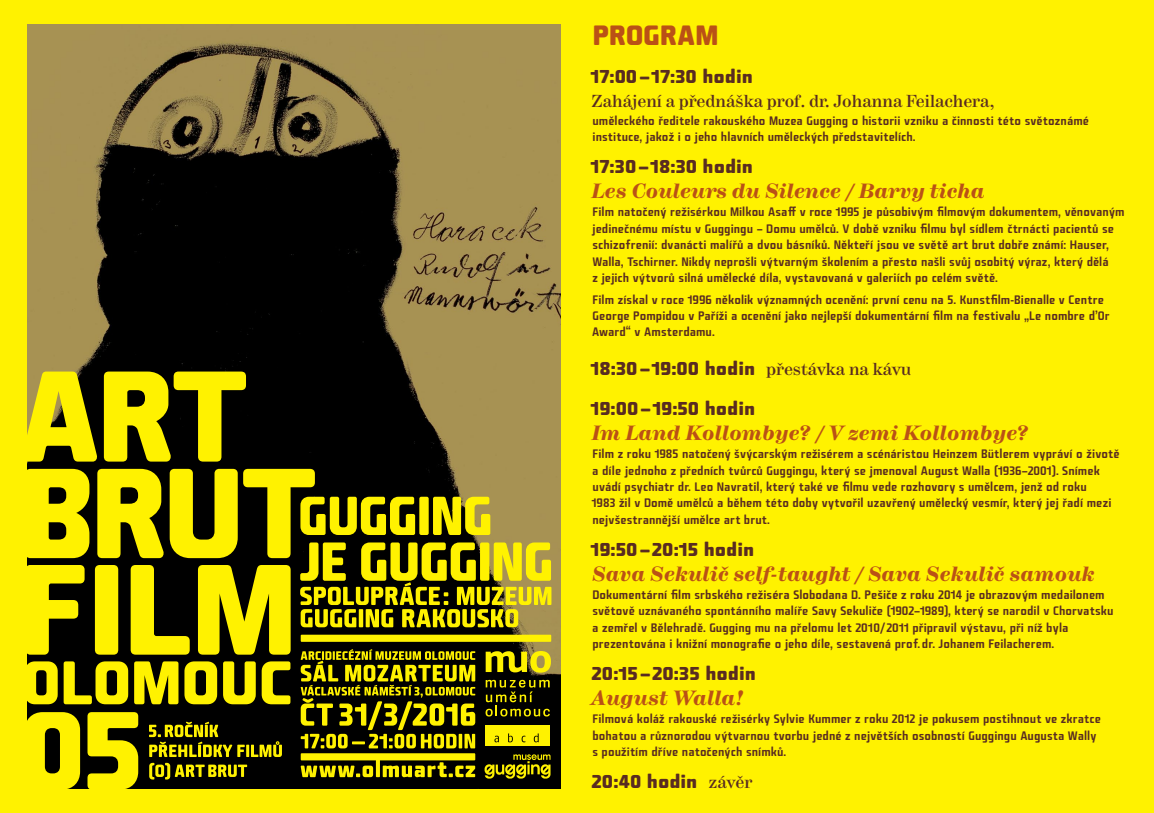
<style>
.page{position:relative;width:1154px;height:813px;background:#fff}
.page>*{position:absolute;margin:0;border:0;box-sizing:border-box;transform-origin:0 0}
.t1{font:27px "Fishmonger EB";letter-spacing:-.015em;color:#ba5116}
.t2{font:italic 700 20.5px "Hercules Medium CE";letter-spacing:.02em;color:#ba5116}
.t3{font:18px "Fishmonger EB";color:#592c21}
.t4{font:17.3px "Hercules Medium CE";color:#592c21}
.t5{font:11.9px/16.4px "Fishmonger MS";letter-spacing:.005em;color:#592c21}
.s1{font-weight:400;font-style:normal}
.s2{font-family:"Hercules Medium CE";font-size:17.3px}
</style>
<div class="page">
<div style="left:0;top:0;width:1154px;height:812px;background:#fff200"></div>
<img style="left:28px;top:25px;width:532px;height:763px">
<svg style="left:27px;top:371px;width:219px;height:90px"></svg>
<svg style="left:27px;top:468px;width:524px;height:321px"></svg>
<img style="left:483px;top:753px;width:68px;height:25px">
<h1 class="t1" style="left:592px;top:16px;width:128px">Program</h1>
<h3 class="t3" style="left:591px;top:64px;width:163px">17:00–17:30 hodin</h3>
<h3 class="t4" style="left:592px;top:91px;width:405px">Zahájení a přednáška prof. dr. Johanna Feilachera,</h3>
<p class="t5" style="left:593px;top:111px;width:498px">uměleckého ředitele rakouského Muzea Gugging o historii vzniku a činnosti této světoznámé instituce, jakož i o jeho hlavních uměleckých představitelích.</p>
<h3 class="t3" style="left:591px;top:154px;width:164px">17:30–18:30 hodin</h3>
<h2 class="t2" style="left:592px;top:179px;width:394px">Les Couleurs du Silence <span class="s1">/</span> Barvy ticha</h2>
<p class="t5" style="left:592px;top:203px;width:534px">Film natočený režisérkou Milkou Asaff v roce 1995 je působivým filmovým dokumentem, věnovaným jedinečnému místu v Guggingu – Domu umělců. V době vzniku filmu byl sídlem čtrnácti pacientů se schizofrenií: dvanácti malířů a dvou básníků. Někteří jsou ve světě art brut dobře známí: Hauser, Walla, Tschirner. Nikdy neprošli výtvarným školením a přesto našli svůj osobitý výraz, který dělá<br>z jejich výtvorů silná umělecké díla, vystavovaná v galeriích po celém světě.</p>
<p class="t5" style="left:592px;top:290px;width:519px">Film získal v roce 1996 několik významných ocenění: první cenu na 5. Kunstfilm-Bienalle v Centre<br>George Pompidou v Paříži a ocenění jako nejlepší dokumentární film na festivalu „Le nombre d’Or<br>Award“ v Amsterdamu.</p>
<h3 class="t3" style="left:591px;top:355px;width:322px">18:30–19:00 hodin <span class="s2">přestávka na kávu</span></h3>
<h3 class="t3" style="left:591px;top:395px;width:166px">19:00–19:50 hodin</h3>
<h2 class="t2" style="left:592px;top:420px;width:438px">Im Land Kollombye? <span class="s1">/</span> V zemi Kollombye?</h2>
<p class="t5" style="left:592px;top:444px;width:529px">Film z roku 1985 natočený švýcarským režisérem a scénáristou Heinzem Bütlerem vypráví o životě a díle jednoho z předních tvůrců Guggingu, který se jmenoval August Walla (1936–2001). Snímek uvádí psychiatr dr. Leo Navratil, který také ve filmu vede rozhovory s umělcem, jenž od roku<br>1983 žil v Domě umělců a během této doby vytvořil uzavřený umělecký vesmír, který jej řadí mezi nejvšestrannější umělce art brut.</p>
<h3 class="t3" style="left:591px;top:536px;width:165px">19:50–20:15 hodin</h3>
<h2 class="t2" style="left:592px;top:561px;width:504px">Sava Sekulič self-taught <span class="s1">/</span> Sava Sekulič samouk</h2>
<p class="t5" style="left:592px;top:585px;width:523px">Dokumentární film srbského režiséra Slobodana D. Pešiče z roku 2014 je obrazovým medailonem světově uznávaného spontánního malíře Savy Sekuliče (1902–1989), který se narodil v Chorvatsku a zemřel v Bělehradě. Gugging mu na přelomu let 2010/2011 připravil výstavu, při níž byla prezentována i knižní monografie o jeho díle, sestavená prof.dr. Johanem Feilacherem.</p>
<h3 class="t3" style="left:592px;top:660px;width:166px">20:15–20:35 hodin</h3>
<h2 class="t2" style="left:591px;top:685px;width:153px">August Walla!</h2>
<p class="t5" style="left:592px;top:709px;width:510px">Filmová koláž rakouské režisérky Sylvie Kummer z roku 2012 je pokusem postihnout ve zkratce bohatou a různorodou výtvarnou tvorbu jedné z největších osobností Guggingu Augusta Wally s použitím dříve natočených snímků.</p>
<h3 class="t3" style="left:592px;top:768px;width:162px">20:40 hodin <span class="s2">závěr</span></h3>
</div>
